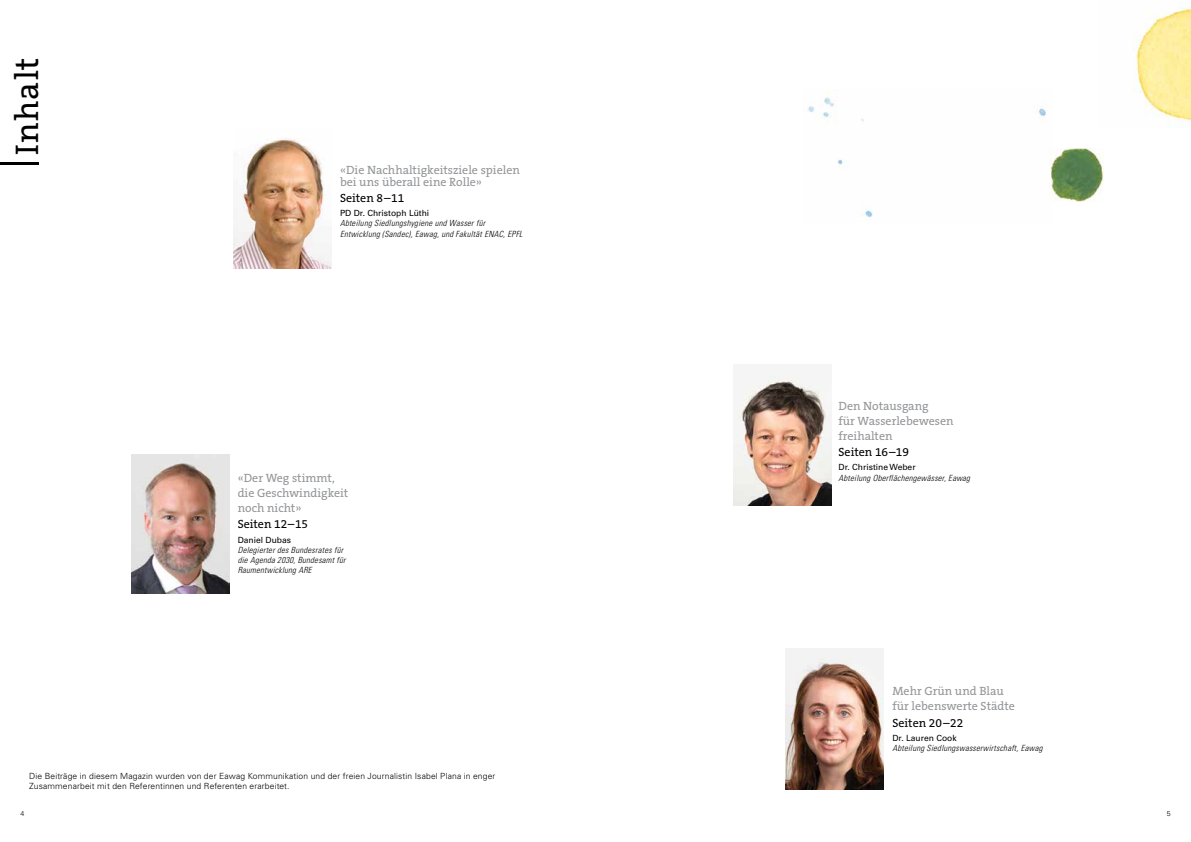
<style>
.page{position:relative;width:1191px;height:842px;background:#fff}
.page>*{position:absolute;margin:0;border:0;box-sizing:border-box;transform-origin:0 0}
.t1{font:33px "The Serif B5 Plain";letter-spacing:.035em;color:#000}
.t2{font:12px/15px "The Serif B5 Plain";color:#939598}
.t3{font:12px "The Serif B5 Plain";color:#000}
.t4{font:italic 300 condensed 8.5px/10.2px "Univers LT Std";color:#000}
.t5{font:300 8.5px/10px "Univers LT Std";letter-spacing:.015em;color:#000}
.t6{font:8.5px "Univers LT Std";color:#000}
.t7{font:300 7px "Univers LT Std";color:#000}
</style>
<div class="page">
<hr style="left:0;top:162px;width:38px;height:2px;background:#000">
<img style="left:234px;top:138px;width:98px;height:131px">
<img style="left:132px;top:454px;width:97px;height:140px">
<img style="left:1133px;top:1px;width:58px;height:124px">
<img style="left:808px;top:90px;width:238px;height:127px">
<img style="left:1049px;top:149px;width:54px;height:53px">
<img style="left:785px;top:648px;width:98px;height:141px">
<img style="left:733px;top:373px;width:98px;height:132px">
<h1 class="t1" style="left:10px;top:155px;width:98px;rotate:-90deg">Inhalt</h1>
<h2 class="t2" style="left:340px;top:164px;width:181px;line-height:12px">«Die Nachhaltigkeitsziele spielen bei uns überall eine Rolle»</h2>
<h2 class="t3" style="left:340px;top:192px;width:66px">Seiten 8 –11</h2>
<p class="t6" style="left:340px;top:208px;width:91px">PD Dr. Christoph Lüthi</p>
<p class="t4" style="left:340px;top:218px;width:186px;line-height:11px">Abteilung Siedlungshygiene und Wasserfür<br>Entwicklung (Sandec),Eawag,und FakultätENAC,EPFL</p>
<h2 class="t2" style="left:238px;top:471px;width:112px">«Der Weg stimmt, die Geschwindigkeit noch nicht»</h2>
<h2 class="t3" style="left:238px;top:518px;width:72px">Seiten 12–15</h2>
<p class="t6" style="left:238px;top:535px;width:55px">Daniel Dubas</p>
<p class="t4" style="left:238px;top:545px;width:112px">DelegierterdesBundesratesfür die Agenda 2030,Bundesamtfür<br>Raumentwicklung ARE</p>
<p class="t5" style="left:29px;top:771px;width:468px">Die Beiträge in diesem Magazin wurden von der Eawag Kommunikation und der freien Journalistin Isabel Plana in enger<br>Zusammenarbeit mit den Referentinnen und Referenten erarbeitet.</p>
<h2 class="t2" style="left:838px;top:399px;width:117px">Den Notausgang<br>für Wasserlebewesen freihalten</h2>
<h2 class="t3" style="left:838px;top:446px;width:72px">Seiten 16 –19</h2>
<p class="t6" style="left:838px;top:462px;width:79px">Dr. Christine Weber</p>
<p class="t4" style="left:838px;top:472px;width:135px">Abteilung Oberflächengewässer,Eawag</p>
<h2 class="t2" style="left:892px;top:684px;width:124px">Mehr Grün und Blau für lebenswerte Städte</h2>
<h2 class="t3" style="left:892px;top:716px;width:72px">Seiten 20 –22</h2>
<p class="t6" style="left:892px;top:733px;width:66px">Dr. Lauren Cook</p>
<p class="t4" style="left:892px;top:743px;width:154px">Abteilung Siedlungswasserwirtschaft,Eawag</p>
<p class="t7" style="left:20px;top:809px;width:5px">4</p>
<p class="t7" style="left:1166px;top:809px;width:5px">5</p>
</div>
